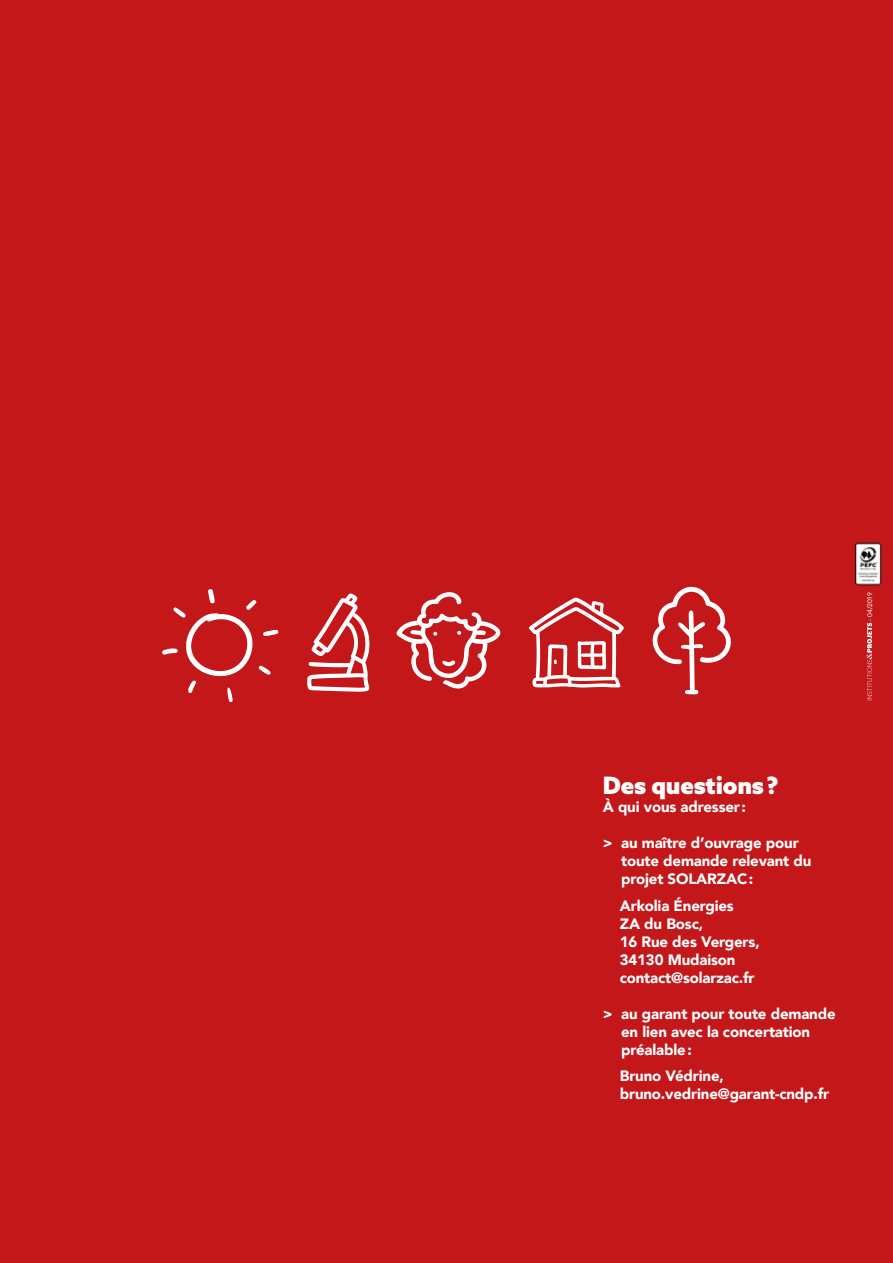
<style>
.page{position:relative;width:893px;height:1263px;background:#c3171a}
.page>*{position:absolute;margin:0;border:0;box-sizing:border-box;transform-origin:0 0}
.t1{font:900 24px "Azo Sans";letter-spacing:-.01em;color:#fff}
.t2{font:900 15px/18px "Avenir";letter-spacing:-.01em;color:#fff}
.t3{font:6.75px "Avenir";letter-spacing:-.01em;color:#fff}
</style>
<div class="page">
<svg style="left:652px;top:586px;width:79px;height:108px"></svg>
<svg style="left:396px;top:592px;width:105px;height:97px"></svg>
<svg style="left:162px;top:589px;width:117px;height:114px"></svg>
<svg style="left:529px;top:598px;width:95px;height:90px"></svg>
<svg style="left:866px;top:623px;width:6px;height:77px"></svg>
<svg style="left:307px;top:593px;width:63px;height:99px"></svg>
<img style="left:855px;top:542px;width:27px;height:44px">
<p class="t3" style="left:864px;top:621px;width:30px;rotate:-90deg">- 04/2019</p>
<h1 class="t1" style="left:603px;top:769px;width:177px">Des questions?</h1>
<p class="t2" style="left:603px;top:797px;width:145px">À qui vous adresser :</p>
<p class="t2" style="left:621px;top:833px;width:192px;text-indent:-18px">&gt; au maître d’ouvrage pour toute demande relevant du projet SOLARZAC:</p>
<p class="t2" style="left:620px;top:896px;width:142px">Arkolia Énergies<br>ZA du Bosc,<br>16 Rue des Vergers,<br>34130 Mudaison contact@solarzac.fr</p>
<p class="t2" style="left:621px;top:1004px;width:216px;text-indent:-18px">&gt; au garant pour toute demande en lien avec la concertation préalable:</p>
<p class="t2" style="left:620px;top:1066px;width:211px">Bruno Védrine, bruno.vedrine@garant-cndp.fr</p>
</div>
